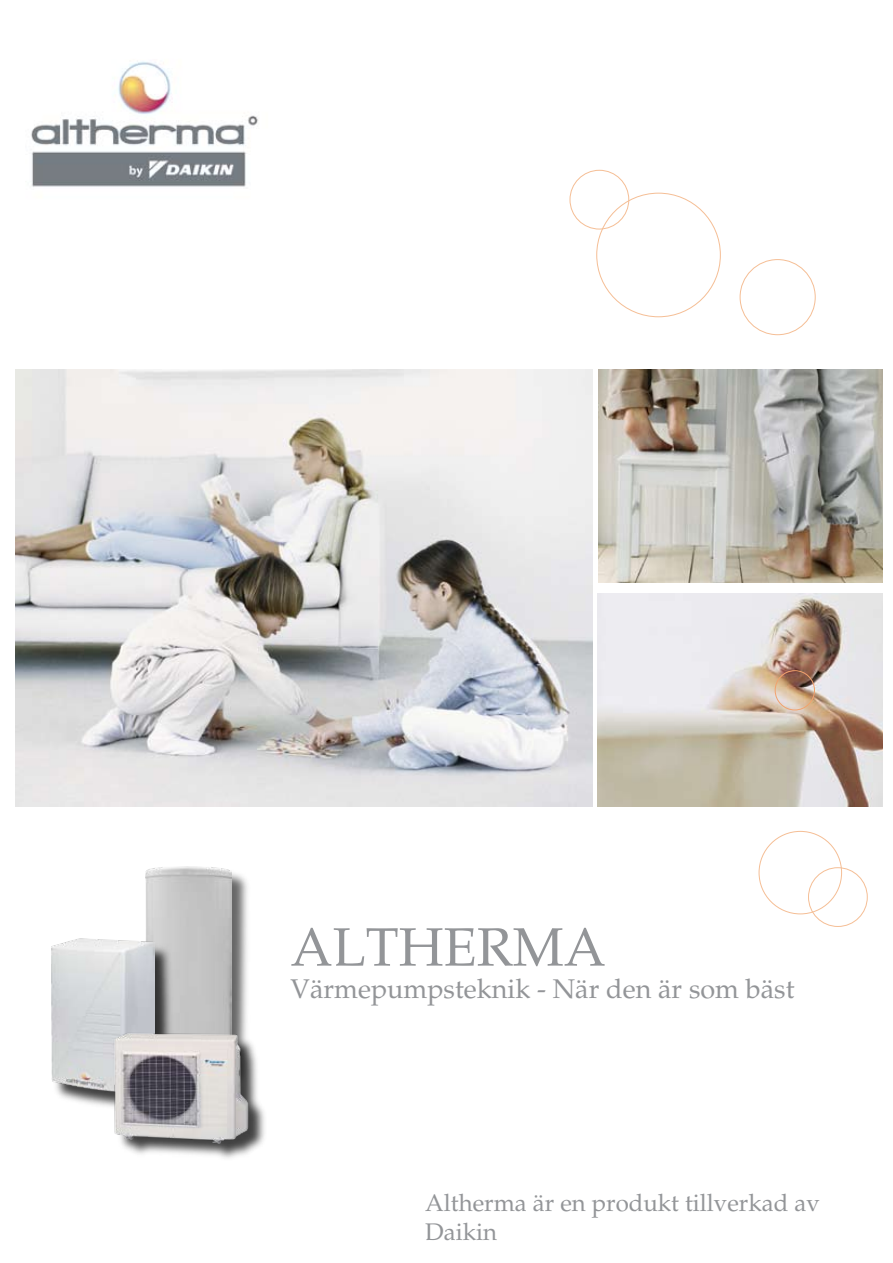
<style>
.page{position:relative;width:893px;height:1263px;background:#fff}
.page>*{position:absolute;margin:0;border:0;box-sizing:border-box;transform-origin:0 0}
.t1{font:54px "Palatino Roman";color:#939598}
.t2{font:27px "Palatino Roman";color:#939598}
.t3{font:24px/28.8px "Palatino Roman";color:#939598}
</style>
<div class="page">
<img style="left:598px;top:594px;width:284px;height:212px">
<img style="left:15px;top:370px;width:577px;height:436px">
<img style="left:598px;top:370px;width:284px;height:213px">
<img style="left:31px;top:61px;width:227px;height:126px">
<div style="left:740px;top:259px;width:75px;height:76px;border:1px solid #f5be95;border-radius:50%"></div>
<div style="left:775px;top:670px;width:40px;height:40px;border:1px solid #f2a26d;border-radius:50%"></div>
<div style="left:147px;top:867px;width:104px;height:234px;background:#000;opacity:.6"></div>
<img style="left:146px;top:866px;width:85px;height:159px">
<div style="left:53px;top:940px;width:122px;height:171px;background:#000;opacity:.75"></div>
<img style="left:51px;top:939px;width:103px;height:153px">
<div style="left:116px;top:1034px;width:153px;height:128px;background:#000;opacity:.75"></div>
<img style="left:81px;top:1025px;width:188px;height:125px">
<div style="left:570px;top:170px;width:59px;height:59px;border:1px solid #f5be95;border-radius:50%"></div>
<div style="left:808px;top:867px;width:59px;height:60px;border:1px solid #f5be95;border-radius:50%"></div>
<div style="left:759px;top:831px;width:83px;height:83px;border:1px solid #f5be95;border-radius:50%"></div>
<h1 class="t1" style="left:291px;top:915px;width:317px">ALTHERMA</h1>
<p class="t2" style="left:291px;top:973px;width:505px">Värmepumpsteknik - När den är som bäst</p>
<p class="t3" style="left:425px;top:1189px;width:396px">Altherma är en produkt tillverkad av<br>Daikin</p>
</div>
